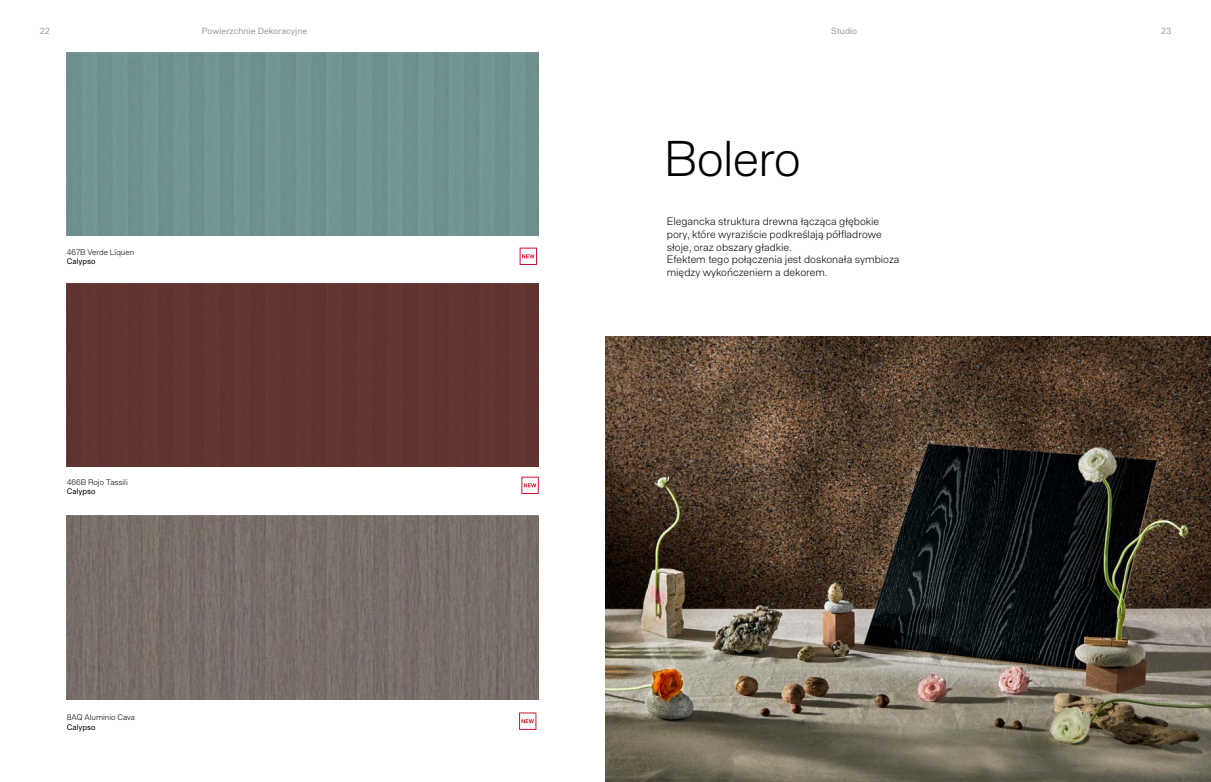
<style>
.page{position:relative;width:1211px;height:782px;background:#fff}
.page>*{position:absolute;margin:0;border:0;box-sizing:border-box;transform-origin:0 0}
.t1{font:300 49px "Staff Grotesk";letter-spacing:-.02em;color:#000}
.t2{font:300 10.5px/12.6px "Staff Grotesk";color:#000}
.t3{font:8.75px "Staff Grotesk";color:#9e9d9d}
.t4{font:300 7.88px "Staff Grotesk";color:#000}
.t5{font:7.88px "Staff Grotesk";color:#000}
</style>
<div class="page">
<div style="left:67px;top:283px;width:471px;height:183px;background:#623332"></div>
<svg style="left:521px;top:476px;width:18px;height:18px"></svg>
<svg style="left:519px;top:247px;width:18px;height:18px"></svg>
<div style="left:67px;top:52px;width:471px;height:184px;background:#719290"></div>
<img style="left:67px;top:515px;width:471px;height:184px">
<svg style="left:519px;top:712px;width:17px;height:17px"></svg>
<img style="left:605px;top:336px;width:605px;height:445px">
<p class="t3" style="left:40px;top:25px;width:11px">22</p>
<p class="t3" style="left:202px;top:25px;width:107px">Powierzchnie Dekoracyjne</p>
<p class="t3" style="left:831px;top:25px;width:27px">Studio</p>
<p class="t3" style="left:1161px;top:25px;width:12px">23</p>
<p class="t4" style="left:67px;top:247px;width:69px">467B Verde Líquen</p>
<p class="t5" style="left:67px;top:256px;width:30px">Calypso</p>
<p class="t4" style="left:67px;top:477px;width:63px">466B Rojo Tassili</p>
<p class="t5" style="left:67px;top:486px;width:30px">Calypso</p>
<p class="t4" style="left:67px;top:712px;width:70px">8AQ Aluminio Cava</p>
<p class="t5" style="left:67px;top:722px;width:30px">Calypso</p>
<h1 class="t1" style="left:663px;top:129px;width:139px">Bolero</h1>
<p class="t2" style="left:666px;top:215px;width:234px">Elegancka struktura drewna łącząca głębokie pory, które wyraziście podkreślają półfladrowe słoje, oraz obszary gładkie.<br>Efektem tego połączenia jest doskonała symbioza między wykończeniem a dekorem.</p>
</div>
